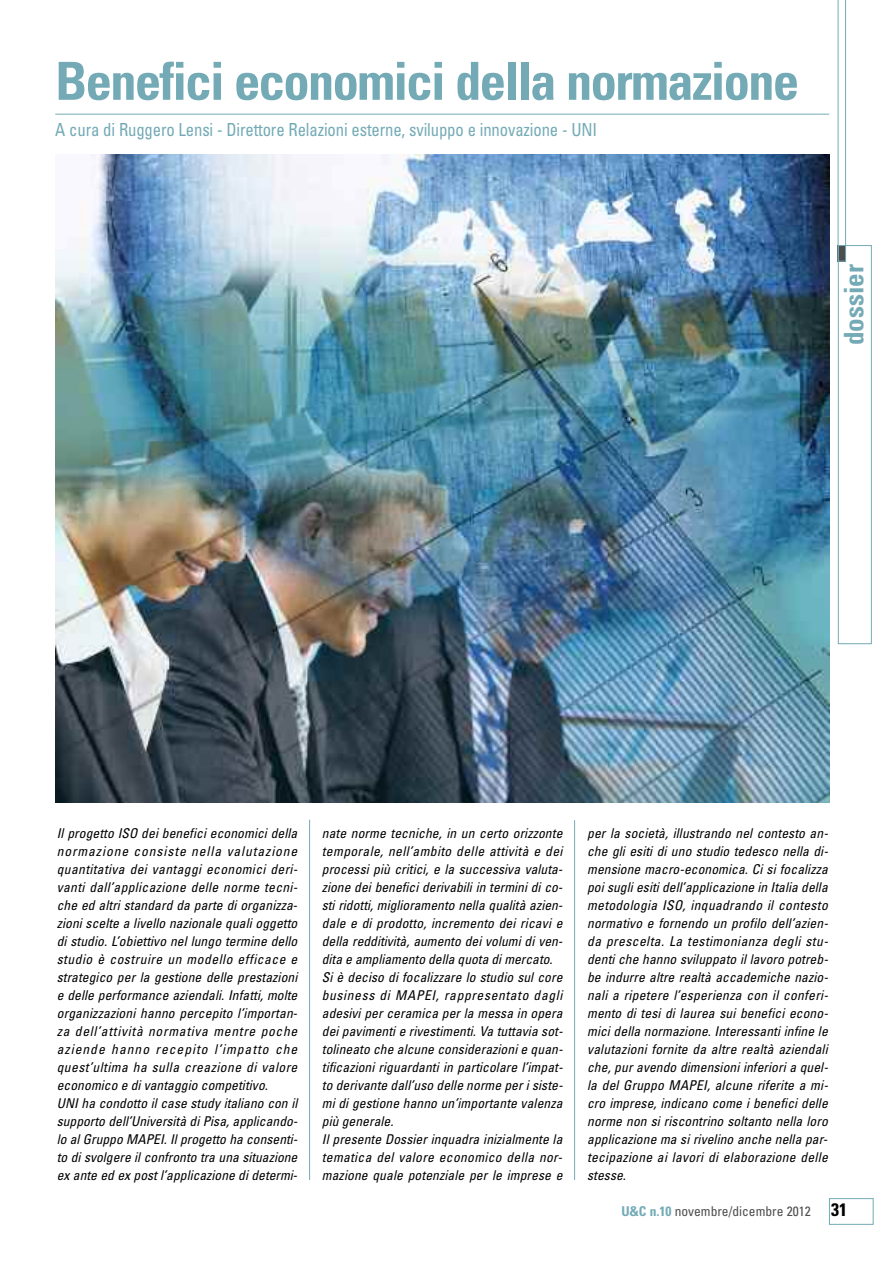
<style>
.page{position:relative;width:893px;height:1263px;background:#fff}
.page>*{position:absolute;margin:0;border:0;box-sizing:border-box;transform-origin:0 0}
.t1{font:700 condensed 52.5px "Univers";letter-spacing:-.03em;color:#73aab6}
.t2{font:700 condensed 27px "Univers";color:#73aab6}
.t3{font:condensed 18px "Univers";letter-spacing:-.01em;color:#73aab6;scale:.93 1}
.t4{font:italic condensed 13.5px/18px "Univers";letter-spacing:.005em;color:#000}
.t5{font:condensed 13.5px "Univers";color:#4d4d4d}
.s1{font-weight:700;color:#73aab6}
.s2{font-weight:700;font-size:18px;color:#000}
</style>
<div class="page">
<div style="left:829px;top:1198px;width:44px;height:27px;border:1px solid #73aab6"></div>
<svg style="left:838px;top:0;width:8px;height:262px"></svg>
<div style="left:838px;top:245px;width:34px;height:399px;border:1px solid #73aab6"></div>
<hr style="left:309px;top:820px;width:1px;height:360px;background:#73aab6">
<hr style="left:574px;top:820px;width:1px;height:360px;background:#73aab6">
<hr style="left:55px;top:114px;width:774px;height:1px;background:#73aab6">
<img style="left:56px;top:154px;width:773px;height:648px">
<h1 class="t1" style="left:55px;top:62px;width:745px">Benefici economici della normazione</h1>
<h3 class="t3" style="left:55px;top:123px;width:584px">A cura di Ruggero Lensi - Direttore Relazioni esterne, sviluppo e innovazione - UNI</h3>
<h2 class="t2" style="left:844px;top:345px;width:82px;rotate:-90deg">dossier</h2>
<p class="t4" style="left:57px;top:825px;width:242px">Il progetto ISO dei benefici economici della normazione consiste nella valutazione quantitativa dei vantaggi economici deri&shy;vanti dall’applicazione delle norme tecni&shy;che ed altri standard da parte di organizza&shy;zioni scelte a livello nazionale quali oggetto di studio. L’obiettivo nel lungo termine dello studio è costruire un modello efficace e strategico per la gestione delle prestazioni e delle performance aziendali. Infatti, molte organizzazioni hanno percepito l’importan&shy;za dell’attività normativa mentre poche aziende hanno recepito l’impatto che quest’ultima ha sulla creazione di valore economico e di vantaggio competitivo.<br>UNI ha condotto il case study italiano con il supporto dell’Università di Pisa, applicando&shy;lo al Gruppo MAPEI. Il progetto ha consenti&shy;to di svolgere il confronto tra una situazione ex ante ed ex post l’applicazione di determi-</p>
<p class="t4" style="left:322px;top:825px;width:242px">nate norme tecniche, in un certo orizzonte temporale, nell’ambito delle attività e dei processi più critici, e la successiva valuta&shy;zione dei benefici derivabili in termini di co&shy;sti ridotti, miglioramento nella qualità azien&shy;dale e di prodotto, incremento dei ricavi e della redditività, aumento dei volumi di ven&shy;dita e ampliamento della quota di mercato.<br>Si è deciso di focalizzare lo studio sul core business di MAPEI, rappresentato dagli adesivi per ceramica per la messa in opera dei pavimenti e rivestimenti. Va tuttavia sot&shy;tolineato che alcune considerazioni e quan&shy;tificazioni riguardanti in particolare l’impat&shy;to derivante dall’uso delle norme per i siste&shy;mi di gestione hanno un’importante valenza più generale.<br>Il presente Dossier inquadra inizialmente la tematica del valore economico della nor&shy;mazione quale potenziale per le imprese e</p>
<p class="t4" style="left:587px;top:825px;width:242px;text-align:justify">per la società, illustrando nel contesto an&shy;che gli esiti di uno studio tedesco nella di&shy;mensione macro-economica. Ci si focalizza poi sugli esiti dell’applicazione in Italia della metodologia ISO, inquadrando il contesto normativo e fornendo un profilo dell’azien&shy;da prescelta. La testimonianza degli stu&shy;denti che hanno sviluppato il lavoro potreb&shy;be indurre altre realtà accademiche nazio&shy;nali a ripetere l’esperienza con il conferi&shy;mento di tesi di laurea sui benefici econo&shy;mici della normazione. Interessanti infine le valutazioni fornite da altre realtà aziendali che, pur avendo dimensioni inferiori a quel&shy;la del Gruppo MAPEI, alcune riferite a mi&shy;cro imprese, indicano come i benefici delle norme non si riscontrino soltanto nella loro applicazione ma si rivelino anche nella par&shy;tecipazione ai lavori di elaborazione delle stesse.</p>
<p class="t5" style="left:622px;top:1206px;width:227px"><span class="s1">U&amp;C n.10</span> novembre/dicembre 2012 <span class="s2">31</span></p>
</div>
